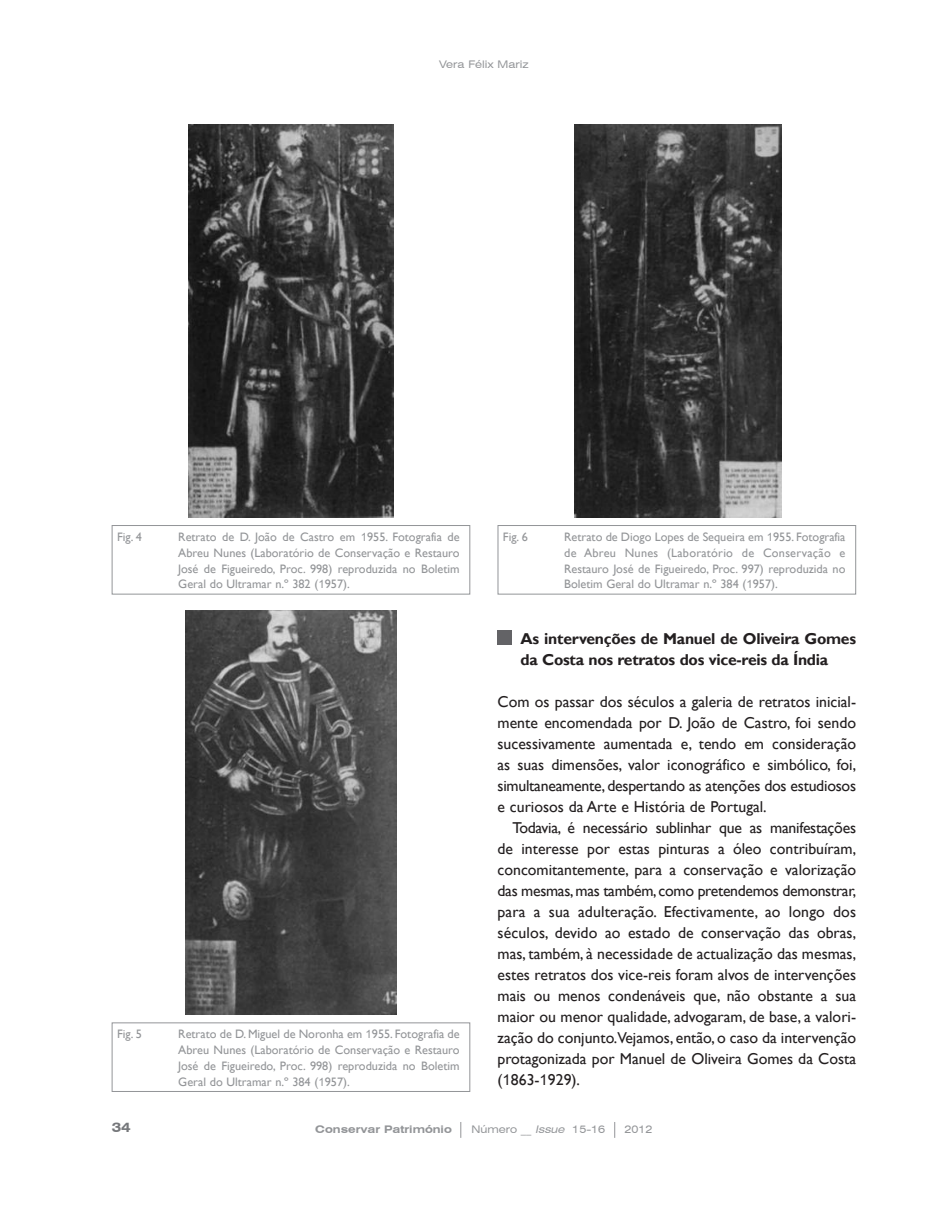
<style>
.page{position:relative;width:943px;height:1216px;background:#fff}
.page>*{position:absolute;margin:0;border:0;box-sizing:border-box;transform-origin:0 0}
.t1{font:15.75px/21px "Gill Sans";color:#231f20;text-align:justify}
.t2{font:700 15.75px/21px "Gill Sans";letter-spacing:-.015em;color:#231f20}
.t3{font:700 expanded 13.12px "Swiss 721 BT";color:#76787b}
.t4{font:12.25px/15.8px "Gill Sans";color:#939598;text-align:justify}
.t5{font:expanded 10.5px "Swiss 721 BT";color:#939598}
.t6{font:700 expanded 10.5px "Swiss 721 BT";color:#939598}
.s1{font-family:"Arial";font-size:11.38px}
.s2{font-family:"Arial";font-size:14.88px}
.s3{font-style:italic}
</style>
<div class="page">
<svg style="left:460px;top:1122px;width:1px;height:15px"></svg>
<svg style="left:614px;top:1122px;width:1px;height:15px"></svg>
<img style="left:188px;top:124px;width:205px;height:393px">
<div style="left:112px;top:525px;width:358px;height:69px;border:1px solid #939598"></div>
<img style="left:185px;top:610px;width:211px;height:404px">
<div style="left:112px;top:1022px;width:358px;height:69px;border:1px solid #939598"></div>
<img style="left:574px;top:124px;width:207px;height:393px">
<div style="left:497px;top:525px;width:359px;height:69px;border:1px solid #939598"></div>
<div style="left:497px;top:630px;width:15px;height:15px;background:#636366"></div>
<p class="t5" style="left:439px;top:57px;width:91px">Vera Félix Mariz</p>
<p class="t4" style="left:117px;top:529px;width:26px">Fig. 4</p>
<p class="t4" style="left:178px;top:529px;width:283px">Retrato de D. João de Castro em <span class="s1">1</span>955. Fotografia de Abreu Nunes (Laboratório de Conservação e Restauro José de Figueiredo, Proc. 998) reproduzida no Boletim Geral do Ultramar n.º 382 (<span class="s1">1</span>957).</p>
<p class="t4" style="left:117px;top:1026px;width:26px">Fig. 5</p>
<p class="t4" style="left:178px;top:1026px;width:283px">Retrato de D. Miguel de Noronha em <span class="s1">1</span>955. Fotografia de Abreu Nunes (Laboratório de Conservação e Restauro José de Figueiredo, Proc. 998) reproduzida no Boletim Geral do Ultramar n.º 384 (<span class="s1">1</span>957).</p>
<p class="t4" style="left:503px;top:529px;width:26px">Fig. 6</p>
<p class="t4" style="left:564px;top:529px;width:283px">Retrato de Diogo Lopes de Sequeira em <span class="s1">1</span>955. Fotografia de Abreu Nunes (Laboratório de Conservação e Restauro José de Figueiredo, Proc. 997) reproduzida no Boletim Geral do Ultramar n.º 384 (<span class="s1">1</span>957).</p>
<p class="t2" style="left:520px;top:628px;width:337px">As intervenções de Manuel de Oliveira Gomes da Costa nos retratos dos vice-reis da Índia</p>
<p class="t1" style="left:497px;top:691px;width:360px">Com os passar dos séculos a galeria de retratos inicial&shy;mente encomendada por D. João de Castro, foi sendo sucessivamente aumentada e, tendo em consideração as suas dimensões, valor iconográfico e simbólico, foi, simultaneamente, despertando as atenções dos estudiosos e curiosos da Arte e História de Portugal.</p>
<p class="t1" style="left:497px;top:817px;width:360px;text-indent:15px">Todavia, é necessário sublinhar que as manifestações de interesse por estas pinturas a óleo contribuíram, concomitantemente, para a conservação e valorização das mesmas,mas também, como pretendemos demonstrar, para a sua adulteração. Efectivamente, ao longo dos séculos, devido ao estado de conservação das obras, mas, também, à necessidade de actualização das mesmas, estes retratos dos vice-reis foram alvos de intervenções mais ou menos condenáveis que, não obstante a sua maior ou menor qualidade, advogaram, de base, a valori&shy;zação do conjunto.Vejamos, então, o caso da intervenção protagonizada por Manuel de Oliveira Gomes da Costa (<span class="s2">1</span>863-<span class="s2">1</span>929).</p>
<p class="t3" style="left:112px;top:1119px;width:21px">34</p>
<p class="t6" style="left:315px;top:1123px;width:138px">Conservar Património</p>
<p class="t5" style="left:471px;top:1123px;width:135px">Número __ <span class="s3">Issue</span> 15-16</p>
<p class="t5" style="left:624px;top:1123px;width:30px">2012</p>
</div>
